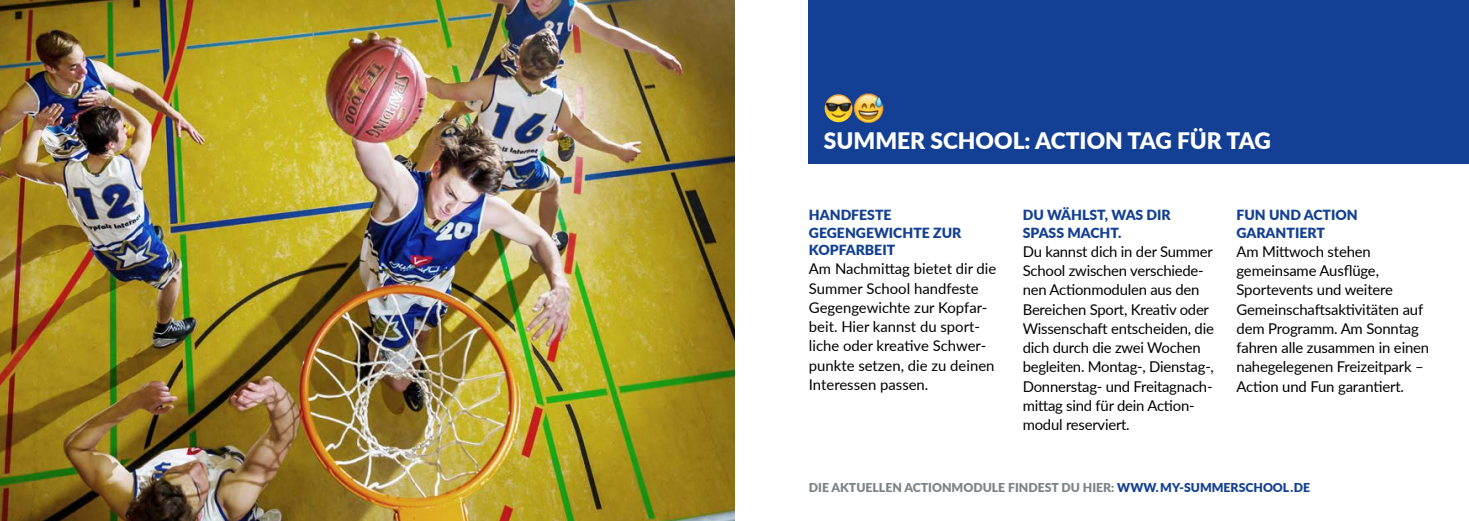
<style>
.page{position:relative;width:1469px;height:521px;background:#fff}
.page>*{position:absolute;margin:0;border:0;box-sizing:border-box;transform-origin:0 0}
.Headline{font:900 22.75px "Lato";color:#fff}
.Lauftext{font:14.88px/19.2px "Lato";letter-spacing:-.01em;color:#000}
.Headline_Lauftext{font:900 14px/17.5px "Lato";color:#134094}
.link{font:900 12.25px "Lato";color:#7c8386}
.s1{color:#134094}
</style>
<div class="page">
<div style="left:809px;top:0;width:659px;height:164px;background:#134094"></div>
<img style="left:0;top:0;width:734px;height:521px">
<img style="left:824px;top:94px;width:28px;height:28px;border-radius:14px">
<img style="left:852px;top:93px;width:32px;height:31px">
<p class="Headline" style="left:823px;top:123px;width:448px">SUMMER SCHOOL: ACTION TAG FÜR TAG</p>
<p class="Headline_Lauftext" style="left:809px;top:206px;width:154px">HANDFESTE<br>GEGENGEWICHTE ZUR<br>KOPFARBEIT</p>
<p class="Lauftext" style="left:809px;top:259px;width:189px">Am Nachmittag bietet dir die<br>Summer School handfeste<br>Gegengewichte zur Kopfar&shy;beit. Hier kannst du sport&shy;liche oder kreative Schwer&shy;punkte setzen, die zu deinen<br>Interessen passen.</p>
<p class="Headline_Lauftext" style="left:1022px;top:206px;width:150px">DU WÄHLST, WAS DIR<br>SPASS MACHT.</p>
<p class="Lauftext" style="left:1022px;top:241px;width:193px">Du kannst dich in der Summer<br>School zwischen verschiede&shy;nen Actionmodulen aus den<br>Bereichen Sport, Kreativ oder<br>Wissenschaft entscheiden, die dich durch die zwei Wochen begleiten. Montag-, Dienstag-,<br>Donnerstag- und Freitagnach&shy;mittag sind für dein Action&shy;modul reserviert.</p>
<p class="Headline_Lauftext" style="left:1236px;top:206px;width:123px">FUN UND ACTION<br>GARANTIERT</p>
<p class="Lauftext" style="left:1236px;top:241px;width:194px">Am Mittwoch stehen gemeinsame Ausflüge,<br>Sportevents und weitere<br>Gemeinschaftsaktivitäten auf dem Programm. Am Sonntag fahren alle zusammen in einen nahegelegenen Freizeitpark –<br>Action und Fun garantiert.</p>
<p class="link" style="left:809px;top:478px;width:502px">DIE AKTUELLEN ACTIONMODULE FINDEST DU HIER: <span class="s1">WWW. MY-SUMMERSCHOOL.DE</span></p>
</div>
